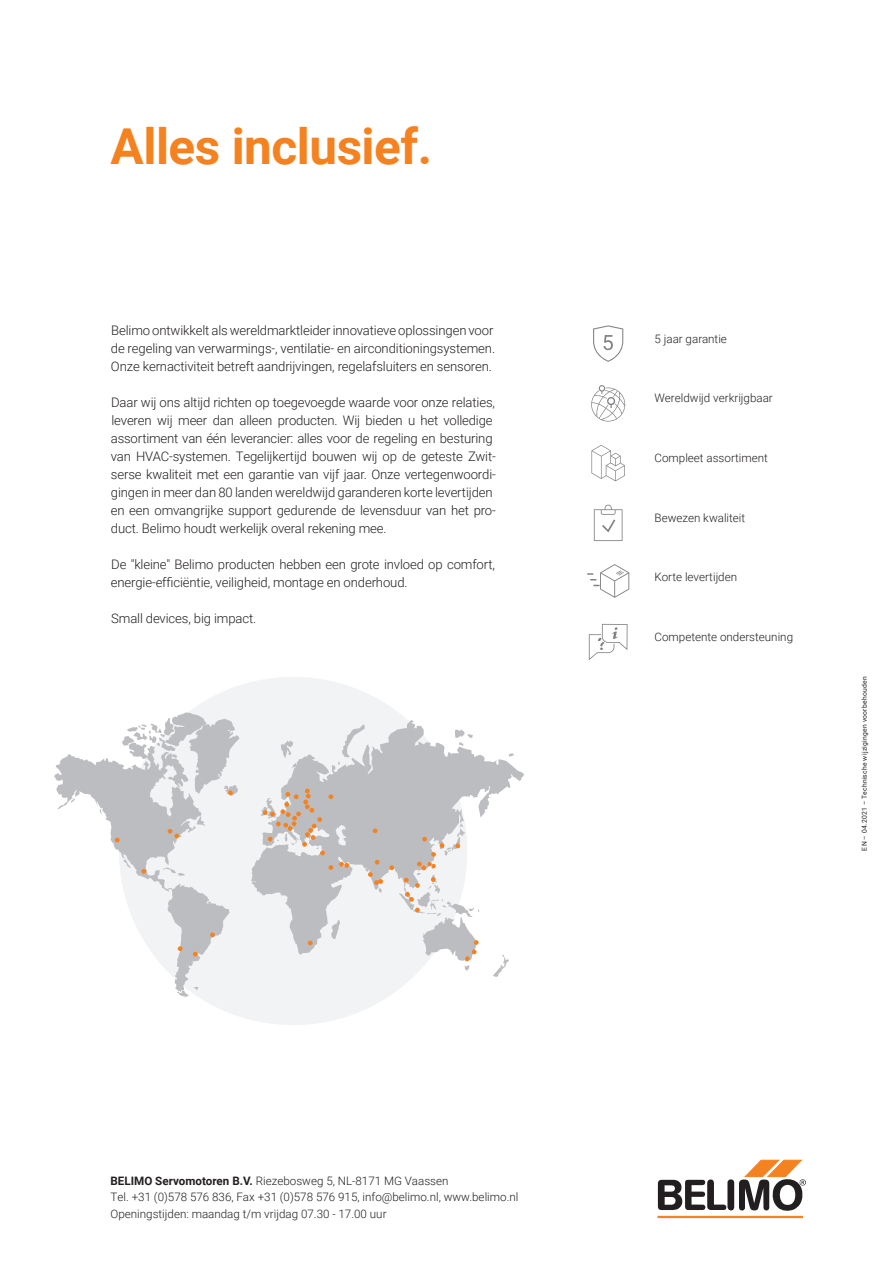
<style>
.page{position:relative;width:893px;height:1263px;background:#fff}
.page>*{position:absolute;margin:0;border:0;box-sizing:border-box;transform-origin:0 0}
.t1{font:700 49.5px "Roboto";letter-spacing:-.01em;color:#f58220}
.t2{font:300 13.2px/18px "Roboto";letter-spacing:-.01em;color:#231f20}
.t3{font:300 11.7px/16.5px "Roboto";color:#231f20}
.t4{font:6.75px "Roboto";letter-spacing:.04em;color:#231f20}
.s1{font-weight:700}
</style>
<div class="page">
<div style="left:119px;top:677px;width:348px;height:348px;background:#f2f3f4;border-radius:50%"></div>
<svg style="left:493px;top:955px;width:16px;height:22px"></svg>
<svg style="left:251px;top:720px;width:273px;height:235px"></svg>
<svg style="left:328px;top:865px;width:5px;height:5px"></svg>
<svg style="left:373px;top:828px;width:5px;height:5px"></svg>
<svg style="left:339px;top:862px;width:10px;height:6px"></svg>
<svg style="left:308px;top:940px;width:5px;height:5px"></svg>
<svg style="left:261px;top:788px;width:72px;height:67px"></svg>
<svg style="left:375px;top:860px;width:5px;height:4px"></svg>
<svg style="left:368px;top:872px;width:15px;height:21px"></svg>
<svg style="left:389px;top:865px;width:5px;height:5px"></svg>
<svg style="left:404px;top:823px;width:76px;height:148px"></svg>
<svg style="left:54px;top:712px;width:185px;height:286px"></svg>
<div style="left:658px;top:1216px;width:144px;height:2px;border:1px solid #f58220"></div>
<svg style="left:658px;top:1160px;width:148px;height:51px"></svg>
<svg style="left:593px;top:325px;width:30px;height:37px"></svg>
<svg style="left:591px;top:445px;width:34px;height:36px"></svg>
<svg style="left:589px;top:624px;width:39px;height:36px"></svg>
<svg style="left:591px;top:385px;width:34px;height:37px"></svg>
<svg style="left:587px;top:564px;width:42px;height:34px"></svg>
<svg style="left:594px;top:505px;width:28px;height:36px"></svg>
<h1 class="t1" style="left:111px;top:111px;width:323px">Alles inclusief.</h1>
<p class="t2" style="left:111px;top:320px;width:386px">Belimo ontwikkelt als wereldmarktleider innovatieve oplossingen voor de regeling van verwarmings-, ventilatie- en airconditioningsystemen.<br>Onze kernactiviteit betreft aandrijvingen, regelafsluiters en sensoren.</p>
<p class="t2" style="left:111px;top:392px;width:387px">Daar wij ons altijd richten op toegevoegde waarde voor onze relaties, leveren wij meer dan alleen producten. Wij bieden u het volledige assortiment van één leverancier: alles voor de regeling en besturing van HVAC-systemen. Tegelijkertijd bouwen wij op de geteste Zwit&shy;serse kwaliteit met een garantie van vijf jaar. Onze vertegenwoordi&shy;gingen in meer dan 80 landen wereldwijd garanderen korte levertijden en een omvangrijke support gedurende de levensduur van het pro&shy;duct. Belimo houdt werkelijk overal rekening mee.</p>
<p class="t2" style="left:111px;top:554px;width:386px">De "kleine" Belimo producten hebben een grote invloed op comfort, energie-efficiëntie, veiligheid, montage en onderhoud.</p>
<p class="t2" style="left:111px;top:608px;width:147px">Small devices, big impact.</p>
<p class="t3" style="left:111px;top:1172px;width:409px"><span class="s1">BELIMO Servomotoren B.V.</span> Riezebosweg 5, NL-8171 MG Vaassen<br>Tel. +31 (0)578 576 836, Fax +31 (0)578 576 915, info@belimo.nl, www.belimo.nl<br>Openingstijden: maandag t/m vrijdag 07.30 - 17.00 uur</p>
<p class="t3" style="left:654px;top:330px;width:74px">5 jaar garantie</p>
<p class="t3" style="left:654px;top:389px;width:120px">Wereldwijd verkrijgbaar</p>
<p class="t3" style="left:654px;top:449px;width:115px">Compleet assortiment</p>
<p class="t3" style="left:654px;top:509px;width:92px">Bewezen kwaliteit</p>
<p class="t3" style="left:654px;top:568px;width:84px">Korte levertijden</p>
<p class="t3" style="left:654px;top:628px;width:140px">Competente ondersteuning</p>
<p class="t4" style="left:860px;top:850px;width:176px;rotate:-90deg">EN – 04.2021 – Technische wijzigingen voorbehouden</p>
</div>
